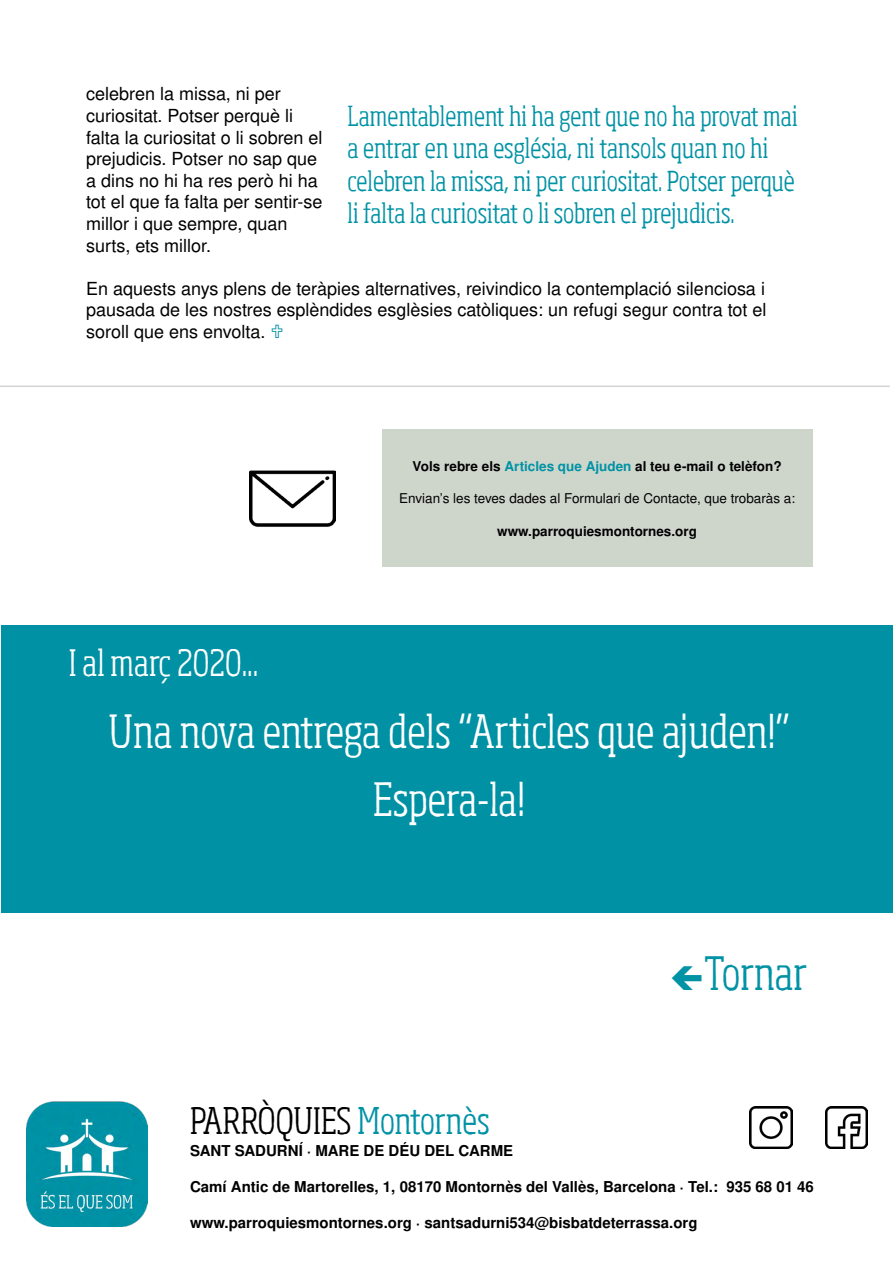
<style>
.page{position:relative;width:893px;height:1263px;background:#fff}
.page>*{position:absolute;margin:0;border:0;box-sizing:border-box;transform-origin:0 0}
.t1{font:300 condensed 45px/67.5px "Sohoma";color:#fff;text-align:center}
.t2{font:300 condensed 45px "Sohoma";color:#0092a5}
.t3{font:300 condensed 36px "Sohoma";color:#000}
.t4{font:300 condensed 36px "Sohoma";color:#fff}
.t5{font:300 condensed 27px/32.4px "Sohoma";color:#0092a5}
.t6{font:18px/21.6px "Nimbus San L";color:#000}
.t7{font:700 15px "Nimbus San L";color:#000}
.t8{font:700 13.5px "Nimbus San L";color:#000}
.t9{font:13.5px "Nimbus San L";color:#000}
.s1{color:#0092a4}
.s2{color:#0092a5}
</style>
<div class="page">
<div style="left:382px;top:429px;width:430px;height:138px;background:#ced6cc"></div>
<img style="left:250px;top:470px;width:86px;height:57px">
<img style="left:27px;top:1101px;width:121px;height:125px">
<img style="left:750px;top:1106px;width:42px;height:43px">
<img style="left:825px;top:1106px;width:43px;height:43px">
<div style="left:2px;top:625px;width:891px;height:287px;background:#0092a4"></div>
<hr style="left:0;top:386px;width:890px;height:1px;background:#d1d3d4">
<p class="t6" style="left:86px;top:83px;width:238px">celebren la missa, ni per curiositat. Potser perquè li falta la curiositat o li sobren el prejudicis. Potser no sap que a dins no hi ha res però hi ha tot el que fa falta per sentir-se millor i que sempre, quan surts, ets millor.</p>
<p class="t6" style="left:86px;top:277px;width:682px;text-align:justify">En aquests anys plens de teràpies alternatives, reivindico la contemplació silenciosa i pausada de les nostres esplèndides esglèsies catòliques: un refugi segur contra tot el soroll que ens envolta.</p>
<h3 class="t5" style="left:348px;top:99px;width:451px">Lamentablement hi ha gent que no ha provat mai a entrar en una església, ni tansols quan no hi celebren la missa, ni per curiositat. Potser perquè li falta la curiositat o li sobren el prejudicis.</h3>
<p class="t8" style="left:413px;top:456px;width:371px">Vols rebre els <span class="s1">Articles que Ajuden</span> al teu e-mail o telèfon?</p>
<p class="t9" style="left:399px;top:489px;width:397px">Envian’s les teves dades al Formulari de Contacte, que trobaràs a:</p>
<p class="t8" style="left:497px;top:521px;width:201px">www.parroquiesmontornes.org</p>
<h2 class="t4" style="left:69px;top:640px;width:191px">I al març 2020...</h2>
<h1 class="t1" style="left:108px;top:697px;width:683px">Una nova entrega dels “Articles que ajuden!”<br>Espera-la!</h1>
<h1 class="t2" style="left:704px;top:945px;width:104px">Tornar</h1>
<h2 class="t3" style="left:190px;top:1097px;width:301px">PARRÒQUIES <span class="s2">Montornès</span></h2>
<p class="t7" style="left:190px;top:1140px;width:325px">SANT SADURNÍ · MARE DE DÉU DEL CARME</p>
<p class="t7" style="left:190px;top:1176px;width:625px">Camí Antic de Martorelles, 1, 08170 Montornès del Vallès, Barcelona · Tel.: 935 68 01 46</p>
<p class="t7" style="left:190px;top:1212px;width:509px">www.parroquiesmontornes.org · santsadurni534@bisbatdeterrassa.org</p>
</div>
